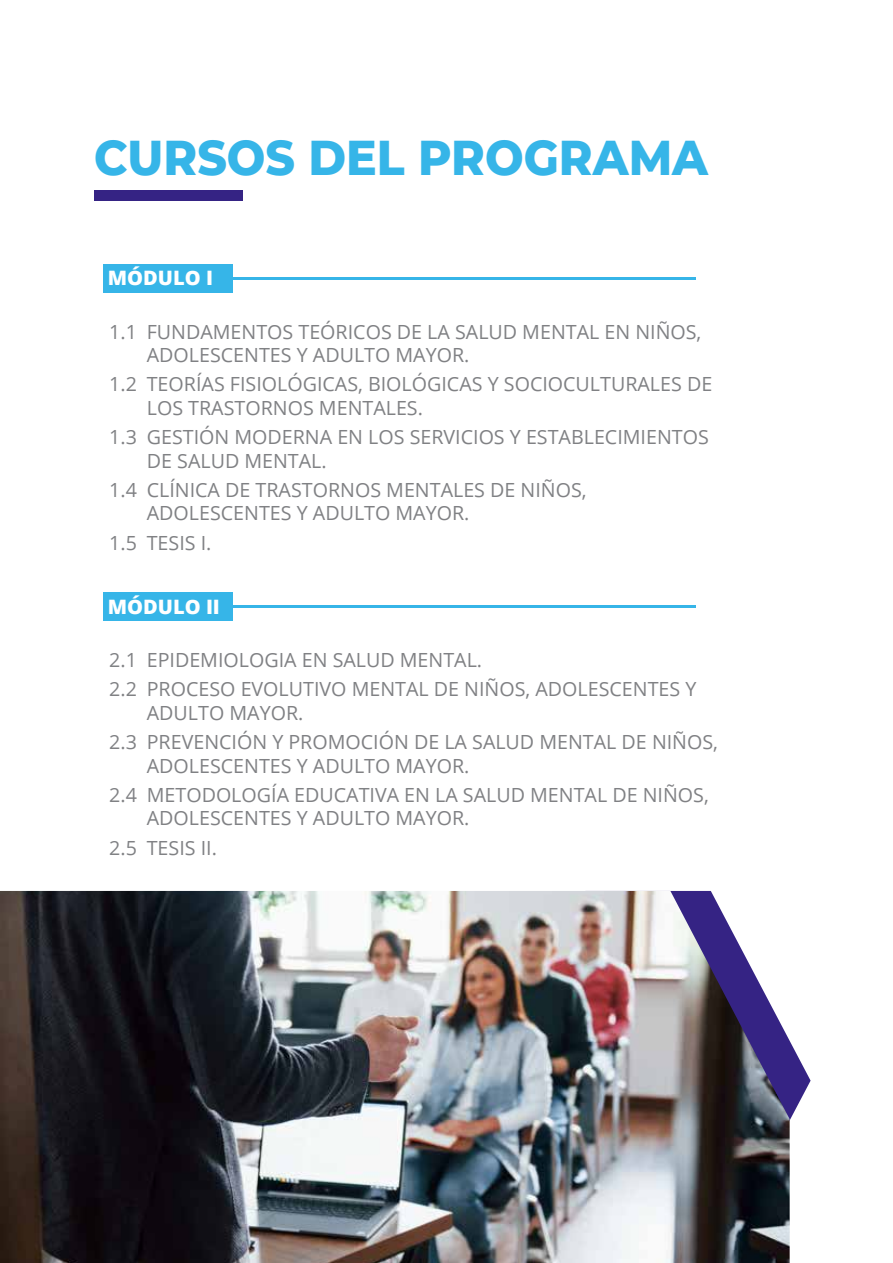
<style>
.page{position:relative;width:893px;height:1263px;background:#fff}
.page>*{position:absolute;margin:0;border:0;box-sizing:border-box;transform-origin:0 0}
.t1{font:800 49.8px "Montserrat";color:#36b5e8;scale:.92 1}
.t2{font:800 19.8px "Open Sans";color:#fff}
.t3{font:19.5px/23.4px "Open Sans";color:#808184}
</style>
<div class="page">
<div style="left:94px;top:190px;width:149px;height:11px;background:#352384"></div>
<svg style="left:790px;top:1041px;width:21px;height:79px"></svg>
<img style="left:0;top:891px;width:790px;height:372px">
<hr style="left:103px;top:277px;width:592px;height:3px;background:#36b5e8">
<div style="left:103px;top:264px;width:129px;height:29px;background:#36b5e8"></div>
<hr style="left:103px;top:605px;width:592px;height:3px;background:#36b5e8">
<div style="left:103px;top:592px;width:129px;height:29px;background:#36b5e8"></div>
<h1 class="t1" style="left:94px;top:121px;width:669px">CURSOS DEL PROGRAMA</h1>
<p class="t2" style="left:108px;top:263px;width:107px">MÓDULO I</p>
<p class="t3" style="left:147px;top:319px;width:556px;text-indent:-38px">1.1 FUNDAMENTOS TEÓRICOS DE LA SALUD MENTAL EN NIÑOS,<br>ADOLESCENTES Y ADULTO MAYOR.</p>
<p class="t3" style="left:147px;top:372px;width:567px;text-indent:-38px">1.2 TEORÍAS FISIOLÓGICAS, BIOLÓGICAS Y SOCIOCULTURALES DE<br>LOS TRASTORNOS MENTALES.</p>
<p class="t3" style="left:147px;top:425px;width:564px;text-indent:-38px">1.3 GESTIÓN MODERNA EN LOS SERVICIOS Y ESTABLECIMIENTOS<br>DE SALUD MENTAL.</p>
<p class="t3" style="left:147px;top:478px;width:441px;text-indent:-38px">1.4 CLÍNICA DE TRASTORNOS MENTALES DE NIÑOS,<br>ADOLESCENTES Y ADULTO MAYOR.</p>
<p class="t3" style="left:109px;top:530px;width:104px">1.5 TESIS I.</p>
<p class="t2" style="left:108px;top:591px;width:114px">MÓDULO II</p>
<p class="t3" style="left:109px;top:645px;width:589px;line-height:29.4px">2.1 EPIDEMIOLOGIA EN SALUD MENTAL.<br>2.2 PROCESO EVOLUTIVO MENTAL DE NIÑOS, ADOLESCENTES Y</p>
<p class="t3" style="left:109px;top:697px;width:610px;line-height:29.4px;text-indent:38px">ADULTO MAYOR.<br>2.3 PREVENCIÓN Y PROMOCIÓN DE LA SALUD MENTAL DE NIÑOS,</p>
<p class="t3" style="left:109px;top:750px;width:601px;line-height:29.4px;text-indent:38px">ADOLESCENTES Y ADULTO MAYOR.<br>2.4 METODOLOGÍA EDUCATIVA EN LA SALUD MENTAL DE NIÑOS,</p>
<p class="t3" style="left:109px;top:803px;width:362px;line-height:29.4px;text-indent:38px">ADOLESCENTES Y ADULTO MAYOR.<br>2.5 TESIS II.</p>
</div>
